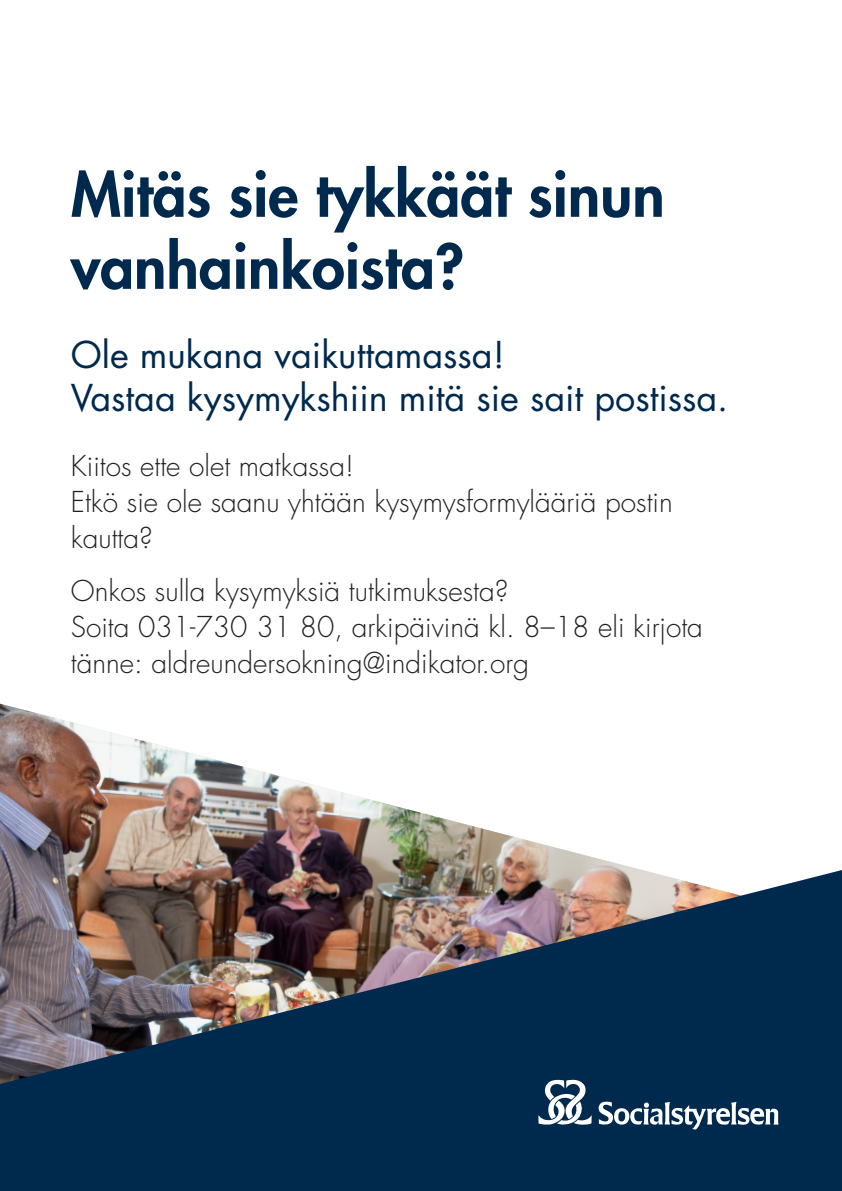
<style>
.page{position:relative;width:842px;height:1191px;background:#fff}
.page>*{position:absolute;margin:0;border:0;box-sizing:border-box;transform-origin:0 0}
.t1{font:800 60px/72px "Futura Std";color:#00294e}
.t2{font:36px/43.2px "Futura Std";color:#00294e}
.t3{font:300 28px/36px "Futura Std";color:#231f20}
</style>
<div class="page">
<img style="left:0;top:703px;width:642px;height:167px">
<img style="left:0;top:870px;width:842px;height:321px">
<svg style="left:538px;top:1079px;width:54px;height:45px"></svg>
<svg style="left:598px;top:1101px;width:180px;height:28px"></svg>
<h1 class="t1" style="left:71px;top:159px;width:595px">Mitäs sie tykkäät sinun vanhainkoista?</h1>
<p class="t2" style="left:71px;top:334px;width:659px">Ole mukana vaikuttamassa!<br>Vastaa kysymykshiin mitä sie sait postissa.</p>
<p class="t3" style="left:71px;top:449px;width:603px">Kiitos ette olet matkassa!<br>Etkö sie ole saanu yhtään kysymysformylääriä postin kautta?</p>
<p class="t3" style="left:71px;top:574px;width:634px">Onkos sulla kysymyksiä tutkimuksesta?<br>Soita 031-730 31 80, arkipäivinä kl. 8–18 eli kirjota tänne: aldreundersokning@indikator.org</p>
</div>
